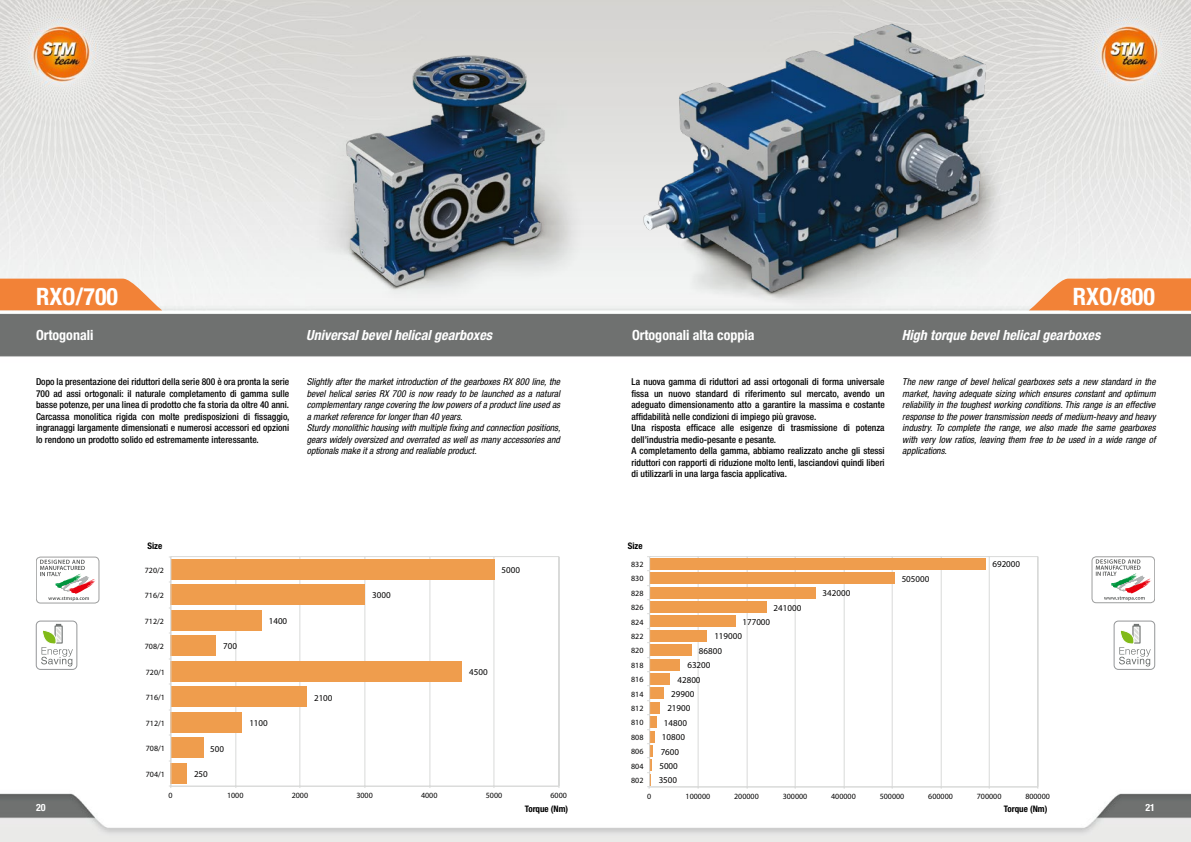
<style>
.page{position:relative;width:1191px;height:842px;background:#fff}
.page>*{position:absolute;margin:0;border:0;box-sizing:border-box;transform-origin:0 0}
.t1{font:700 condensed 24px "Helvetica Neue LT Std";color:#fff}
.t2{font:italic 700 condensed 14px "Helvetica Neue LT Std";color:#fff}
.t3{font:700 condensed 14px "Helvetica Neue LT Std";color:#fff}
.t4{font:700 condensed 10px "Helvetica Neue LT Std";color:#fff}
.t5{font:500 condensed 9.5px/11.5px "Helvetica Neue LT Std";color:#000}
.t6{font:italic condensed 9.5px/11.5px "Helvetica Neue LT Std";color:#000}
.t7{font:9px "Myriad Pro";color:#030202}
.t8{font:700 condensed 9px "Helvetica Neue LT Std";color:#000}
.t9{font:8px "Myriad Pro";color:#030202}
</style>
<div class="page">
<img style="left:0;top:0;width:587px;height:842px">
<img style="left:587px;top:0;width:604px;height:842px">
<svg style="left:0;top:279px;width:162px;height:31px;background:#f28e4a"></svg>
<svg style="left:1039px;top:279px;width:152px;height:32px;background:#f18943"></svg>
<div style="left:586px;top:1px;width:453px;height:344px;background:#6f7170"></div>
<img style="left:586px;top:1px;width:451px;height:312px">
<img style="left:280px;top:26px;width:336px;height:289px">
<img style="left:310px;top:26px;width:267px;height:289px">
<div style="left:36px;top:621px;width:41px;height:49px;border:1px solid #949698;border-radius:4px"></div>
<svg style="left:41px;top:624px;width:32px;height:42px"></svg>
<div style="left:1113px;top:621px;width:42px;height:49px;border:1px solid #949698;border-radius:4px"></div>
<svg style="left:1119px;top:624px;width:31px;height:42px"></svg>
<div style="left:36px;top:557px;width:63px;height:46px;border:1px solid #9d9e9e;border-radius:4px"></div>
<svg style="left:40px;top:560px;width:56px;height:41px"></svg>
<div style="left:1091px;top:556px;width:64px;height:47px;border:1px solid #9d9e9e;border-radius:4px"></div>
<svg style="left:1095px;top:559px;width:56px;height:42px"></svg>
<svg style="left:171px;top:556px;width:389px;height:231px"></svg>
<div style="left:171px;top:763px;width:16px;height:20px;background:#ef9d4d"></div>
<div style="left:171px;top:738px;width:32px;height:20px;background:#ef9d4d"></div>
<div style="left:171px;top:712px;width:71px;height:20px;background:#ef9d4d"></div>
<div style="left:171px;top:687px;width:136px;height:20px;background:#ef9d4d"></div>
<div style="left:171px;top:661px;width:291px;height:20px;background:#ef9d4d"></div>
<div style="left:171px;top:636px;width:45px;height:20px;background:#ef9d4d"></div>
<div style="left:171px;top:610px;width:90px;height:20px;background:#ef9d4d"></div>
<div style="left:171px;top:585px;width:194px;height:20px;background:#ef9d4d"></div>
<div style="left:171px;top:559px;width:323px;height:20px;background:#ef9d4d"></div>
<hr style="left:171px;top:786px;width:388px;height:1px;background:#d9dad9">
<hr style="left:170px;top:557px;width:1px;height:229px;background:#d9dad9">
<svg style="left:648px;top:556px;width:390px;height:232px"></svg>
<svg style="left:650px;top:745px;width:3px;height:12px"></svg>
<svg style="left:650px;top:731px;width:5px;height:11px"></svg>
<svg style="left:650px;top:716px;width:7px;height:12px"></svg>
<div style="left:649px;top:702px;width:11px;height:11px;background:#ef9d4d"></div>
<div style="left:649px;top:688px;width:15px;height:11px;background:#ef9d4d"></div>
<div style="left:649px;top:673px;width:21px;height:12px;background:#ef9d4d"></div>
<div style="left:649px;top:659px;width:31px;height:11px;background:#ef9d4d"></div>
<div style="left:649px;top:644px;width:42px;height:12px;background:#ef9d4d"></div>
<div style="left:649px;top:630px;width:58px;height:11px;background:#ef9d4d"></div>
<div style="left:649px;top:616px;width:86px;height:11px;background:#ef9d4d"></div>
<div style="left:649px;top:601px;width:117px;height:12px;background:#ef9d4d"></div>
<div style="left:649px;top:587px;width:166px;height:11px;background:#ef9d4d"></div>
<div style="left:649px;top:572px;width:245px;height:12px;background:#ef9d4d"></div>
<div style="left:649px;top:558px;width:336px;height:11px;background:#ef9d4d"></div>
<hr style="left:649px;top:786px;width:388px;height:1px;background:#d9dad9">
<hr style="left:649px;top:557px;width:1px;height:230px;background:#d9dad9">
<svg style="left:647px;top:757px;width:5px;height:32px"></svg>
<h1 class="t1" style="left:36px;top:281px;width:84px">RXO/700</h1>
<h1 class="t1" style="left:1072px;top:281px;width:84px">RXO/800</h1>
<h2 class="t3" style="left:632px;top:326px;width:124px">Ortogonali alta coppia</h2>
<p class="t5" style="left:631px;top:376px;width:255px">La nuova gamma di riduttori ad assi ortogonali di forma universale fissa un nuovo standard di riferimento sul mercato, avendo un adeguato dimensionamento atto a garantire la massima e costante affidabilità nelle condizioni di impiego più gravose.<br>Una risposta efficace alle esigenze di trasmissione di potenza dell’industria medio-pesante e pesante.<br>A completamento della gamma, abbiamo realizzato anche gli stessi riduttori con rapporti di riduzione molto lenti, lasciandovi quindi liberi di utilizzarli in una larga fascia applicativa.</p>
<h2 class="t3" style="left:36px;top:327px;width:59px">Ortogonali</h2>
<h2 class="t2" style="left:306px;top:327px;width:187px">Universal bevel helical gearboxes</h2>
<h2 class="t2" style="left:901px;top:326px;width:200px">High torque bevel helical gearboxes</h2>
<p class="t5" style="left:36px;top:376px;width:255px;text-align:justify">Dopo la presentazione dei riduttori della serie 800 è ora pronta la serie 700 ad assi ortogonali: il naturale completamento di gamma sulle basse potenze, per una linea di prodotto che fa storia da oltre 40 anni.<br>Carcassa monolitica rigida con molte predisposizioni di fissaggio, ingranaggi largamente dimensionati e numerosi accessori ed opzioni lo rendono un prodotto solido ed estremamente interessante.</p>
<p class="t6" style="left:307px;top:376px;width:255px">Slightly after the market introduction of the gearboxes RX 800 line, the bevel helical series RX 700 is now ready to be launched as a natural complementary range covering the low powers of a product line used as a market reference for longer than 40 years.<br>Sturdy monolithic housing with multiple fixing and connection positions, gears widely oversized and overrated as well as many accessories and optionals make it a strong and realiable product.</p>
<p class="t6" style="left:902px;top:376px;width:255px;text-align:justify">The new range of bevel helical gearboxes sets a new standard in the market, having adequate sizing which ensures constant and optimum reliability in the toughest working conditions. This range is an effective response to the power transmission needs of medium-heavy and heavy industry. To complete the range, we also made the same gearboxes with very low ratios, leaving them free to be used in a wide range of applications.</p>
<p class="t8" style="left:147px;top:541px;width:16px">Size</p>
<p class="t8" style="left:628px;top:541px;width:16px">Size</p>
<p class="t9" style="left:145px;top:565px;width:21px">720/2</p>
<p class="t7" style="left:501px;top:564px;width:20px">5000</p>
<p class="t9" style="left:631px;top:559px;width:14px">832</p>
<p class="t7" style="left:992px;top:559px;width:29px">692000</p>
<p class="t9" style="left:631px;top:574px;width:14px">830</p>
<p class="t7" style="left:901px;top:573px;width:29px">505000</p>
<p class="t9" style="left:145px;top:590px;width:21px">716/2</p>
<p class="t7" style="left:372px;top:590px;width:20px">3000</p>
<p class="t9" style="left:631px;top:588px;width:14px">828</p>
<p class="t7" style="left:822px;top:588px;width:29px">342000</p>
<p class="t9" style="left:631px;top:602px;width:14px">826</p>
<p class="t7" style="left:773px;top:602px;width:29px">241000</p>
<p class="t9" style="left:145px;top:616px;width:21px">712/2</p>
<p class="t7" style="left:269px;top:615px;width:20px">1400</p>
<p class="t9" style="left:631px;top:617px;width:14px">824</p>
<p class="t7" style="left:742px;top:616px;width:29px">177000</p>
<p class="t9" style="left:631px;top:631px;width:14px">822</p>
<p class="t7" style="left:714px;top:631px;width:29px">119000</p>
<p class="t9" style="left:145px;top:641px;width:21px">708/2</p>
<p class="t7" style="left:223px;top:641px;width:15px">700</p>
<p class="t9" style="left:631px;top:646px;width:14px">820</p>
<p class="t7" style="left:699px;top:645px;width:25px">86800</p>
<p class="t9" style="left:146px;top:667px;width:21px">720/1</p>
<p class="t7" style="left:469px;top:666px;width:20px">4500</p>
<p class="t9" style="left:631px;top:660px;width:14px">818</p>
<p class="t9" style="left:631px;top:674px;width:14px">816</p>
<p class="t7" style="left:687px;top:660px;width:25px">63200</p>
<p class="t7" style="left:677px;top:674px;width:25px">42800</p>
<p class="t9" style="left:146px;top:692px;width:21px">716/1</p>
<p class="t7" style="left:314px;top:692px;width:20px">2100</p>
<p class="t9" style="left:631px;top:689px;width:14px">814</p>
<p class="t7" style="left:671px;top:688px;width:25px">29900</p>
<p class="t9" style="left:631px;top:703px;width:14px">812</p>
<p class="t7" style="left:667px;top:703px;width:25px">21900</p>
<p class="t9" style="left:146px;top:718px;width:21px">712/1</p>
<p class="t7" style="left:249px;top:717px;width:20px">1100</p>
<p class="t9" style="left:631px;top:718px;width:14px">810</p>
<p class="t7" style="left:664px;top:717px;width:25px">14800</p>
<p class="t9" style="left:631px;top:732px;width:14px">808</p>
<p class="t7" style="left:662px;top:731px;width:25px">10800</p>
<p class="t9" style="left:146px;top:743px;width:21px">708/1</p>
<p class="t7" style="left:210px;top:743px;width:15px">500</p>
<p class="t9" style="left:631px;top:746px;width:14px">806</p>
<p class="t7" style="left:660px;top:746px;width:20px">7600</p>
<p class="t9" style="left:631px;top:761px;width:14px">804</p>
<p class="t7" style="left:659px;top:760px;width:20px">5000</p>
<p class="t9" style="left:146px;top:769px;width:21px">704/1</p>
<p class="t7" style="left:194px;top:768px;width:15px">250</p>
<p class="t9" style="left:631px;top:775px;width:14px">802</p>
<p class="t7" style="left:658px;top:775px;width:20px">3500</p>
<p class="t9" style="left:168px;top:791px;width:6px">0</p>
<p class="t9" style="left:227px;top:791px;width:18px">1000</p>
<p class="t9" style="left:292px;top:791px;width:18px">2000</p>
<p class="t9" style="left:356px;top:791px;width:18px">3000</p>
<p class="t9" style="left:421px;top:791px;width:18px">4000</p>
<p class="t9" style="left:486px;top:791px;width:18px">5000</p>
<p class="t9" style="left:550px;top:791px;width:18px">6000</p>
<p class="t9" style="left:647px;top:791px;width:6px">0</p>
<p class="t9" style="left:685px;top:791px;width:26px">100000</p>
<p class="t9" style="left:734px;top:791px;width:26px">200000</p>
<p class="t9" style="left:782px;top:791px;width:26px">300000</p>
<p class="t9" style="left:831px;top:791px;width:26px">400000</p>
<p class="t9" style="left:879px;top:791px;width:26px">500000</p>
<p class="t9" style="left:928px;top:791px;width:26px">600000</p>
<p class="t9" style="left:976px;top:791px;width:26px">700000</p>
<p class="t9" style="left:1025px;top:791px;width:26px">800000</p>
<p class="t4" style="left:36px;top:801px;width:11px">20</p>
<p class="t4" style="left:1145px;top:801px;width:11px">21</p>
<p class="t8" style="left:525px;top:804px;width:45px">Torque (Nm)</p>
<p class="t8" style="left:1004px;top:804px;width:45px">Torque (Nm)</p>
</div>
